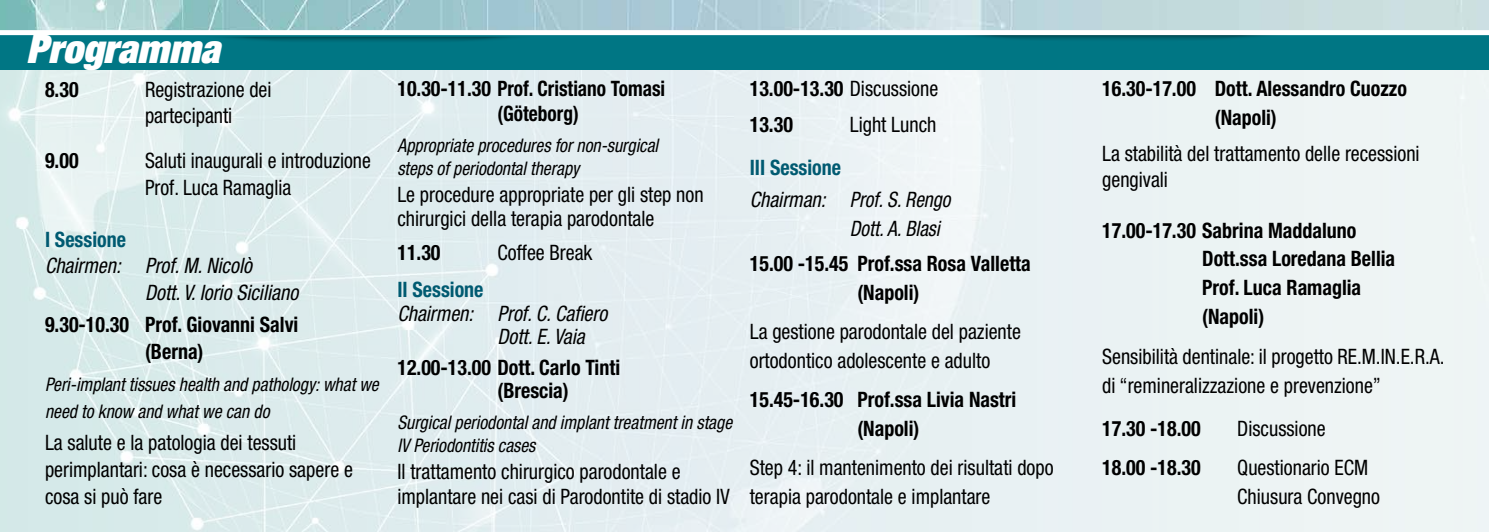
<style>
.page{position:relative;width:1489px;height:532px;background:#fff}
.page>*{position:absolute;margin:0;border:0;box-sizing:border-box;transform-origin:0 0}
.t1{font:italic 900 expanded 39.5px "Helvetica Neue";color:#fff}
.t2{font:condensed 21.25px/26.9px "Helvetica Neue";color:#000;scale:.94 1}
.t3{font:700 condensed 21.25px/28.9px "Helvetica Neue";color:#000;scale:.94 1}
.t4{font:italic condensed 21.25px/26.9px "Helvetica Neue";color:#000;scale:.94 1}
.t5{font:condensed 21.25px/26.9px "Helvetica Neue";color:#000;scale:.93 1}
.t6{font:700 condensed 21.25px "Helvetica Neue";color:#005a71;scale:.94 1}
.t7{font:italic condensed 18.75px/23.5px "Helvetica Neue";color:#000;scale:.94 1}
.s1{font-weight:400}
</style>
<div class="page">
<img style="left:0;top:69px;width:1488px;height:462px">
<img style="left:0;top:0;width:1488px;height:30px">
<div style="left:0;top:32px;width:1488px;height:37px;background:#007684"></div>
<div style="left:0;top:30px;width:1488px;height:5px;background:#fff"></div>
<svg style="left:225px;top:37px;width:290px;height:4px"></svg>
<svg style="left:940px;top:35px;width:354px;height:4px"></svg>
<h1 class="t1" style="left:26px;top:23px;width:195px">Programma</h1>
<p class="t3" style="left:45px;top:74px;width:37px">8.30</p>
<p class="t2" style="left:145px;top:75px;width:136px">Registrazione dei partecipanti</p>
<p class="t3" style="left:45px;top:146px;width:37px">9.00</p>
<p class="t5" style="left:145px;top:147px;width:244px">Saluti inaugurali e introduzione<br>Prof. Luca Ramaglia</p>
<p class="t6" style="left:45px;top:226px;width:88px">I Sessione</p>
<p class="t4" style="left:145px;top:252px;width:164px;text-indent:-100px">Chairmen: Prof. M. Nicolò<br>Dott. V. Iorio Siciliano</p>
<p class="t3" style="left:45px;top:311px;width:271px;line-height:26.9px;text-align:center">9.30-10.30 Prof. Giovanni Salvi (Berna)</p>
<p class="t7" style="left:45px;top:371px;width:356px;line-height:26.9px">Peri-implant tissues health and pathology: what we need to know and what we can do</p>
<p class="t2" style="left:45px;top:429px;width:329px">La salute e la patologia dei tessuti perimplantari: cosa è necessario sapere e cosa si può fare</p>
<p class="t3" style="left:497px;top:76px;width:180px;line-height:24.8px;text-indent:-100px">10.30-11.30 Prof. Cristiano Tomasi (Göteborg)</p>
<p class="t7" style="left:397px;top:133px;width:279px">Appropriate procedures for non-surgical steps of periodontal therapy</p>
<p class="t2" style="left:397px;top:182px;width:327px;line-height:23.5px">Le procedure appropriate per gli step non chirurgici della terapia parodontale</p>
<p class="t3" style="left:397px;top:237px;width:47px">11.30</p>
<p class="t2" style="left:497px;top:238px;width:103px">Coffee Break</p>
<p class="t6" style="left:397px;top:277px;width:93px">II Sessione</p>
<p class="t4" style="left:497px;top:301px;width:118px;line-height:23.5px;text-indent:-100px">Chairmen: Prof. C. Cafiero<br>Dott. E. Vaia</p>
<p class="t3" style="left:497px;top:355px;width:132px;line-height:23.5px;text-indent:-100px">12.00-13.00 Dott. Carlo Tinti (Brescia)</p>
<p class="t7" style="left:397px;top:410px;width:358px">Surgical periodontal and implant treatment in stage<br>IV Periodontitis cases</p>
<p class="t2" style="left:397px;top:459px;width:355px;line-height:24.8px">Il trattamento chirurgico parodontale e implantare nei casi di Parodontite di stadio IV</p>
<p class="t3" style="left:749px;top:70px;width:202px;line-height:35.8px">13.00-13.30 <span class="s1">Discussione<br></span>13.30</p>
<p class="t2" style="left:849px;top:111px;width:94px">Light Lunch</p>
<p class="t6" style="left:749px;top:154px;width:99px">III Sessione</p>
<p class="t4" style="left:849px;top:185px;width:108px;line-height:28.6px;text-indent:-100px">Chairman: Prof. S. Rengo<br>Dott. A. Blasi</p>
<p class="t3" style="left:749px;top:249px;width:300px;text-align:center">15.00 -15.45 Prof.ssa Rosa Valletta (Napoli)</p>
<p class="t2" style="left:749px;top:317px;width:290px;line-height:28.6px">La gestione parodontale del paziente ortodontico adolescente e adulto</p>
<p class="t3" style="left:749px;top:385px;width:285px;text-align:center">15.45-16.30 Prof.ssa Livia Nastri (Napoli)</p>
<p class="t2" style="left:749px;top:453px;width:325px;line-height:28.6px">Step 4: il mantenimento dei risultati dopo terapia parodontale e implantare</p>
<p class="t3" style="left:1214px;top:74px;width:206px;text-indent:-113px">16.30-17.00 Dott. Alessandro Cuozzo (Napoli)</p>
<p class="t2" style="left:1102px;top:140px;width:339px;line-height:26.4px">La stabilità del trattamento delle recessioni gengivali</p>
<p class="t3" style="left:1202px;top:215px;width:207px;text-indent:-100px">17.00-17.30 Sabrina Maddaluno<br>Dott.ssa Loredana Bellia<br>Prof. Luca Ramaglia (Napoli)</p>
<p class="t2" style="left:1102px;top:341px;width:366px;line-height:28.9px">Sensibilità dentinale: il progetto RE.M.IN.E.R.A. di “remineralizzazione e prevenzione”</p>
<p class="t3" style="left:1102px;top:413px;width:106px">17.30 -18.00</p>
<p class="t2" style="left:1237px;top:414px;width:96px">Discussione</p>
<p class="t3" style="left:1102px;top:452px;width:106px">18.00 -18.30</p>
<p class="t2" style="left:1237px;top:453px;width:153px;line-height:28.9px">Questionario ECM<br>Chiusura Convegno</p>
</div>
